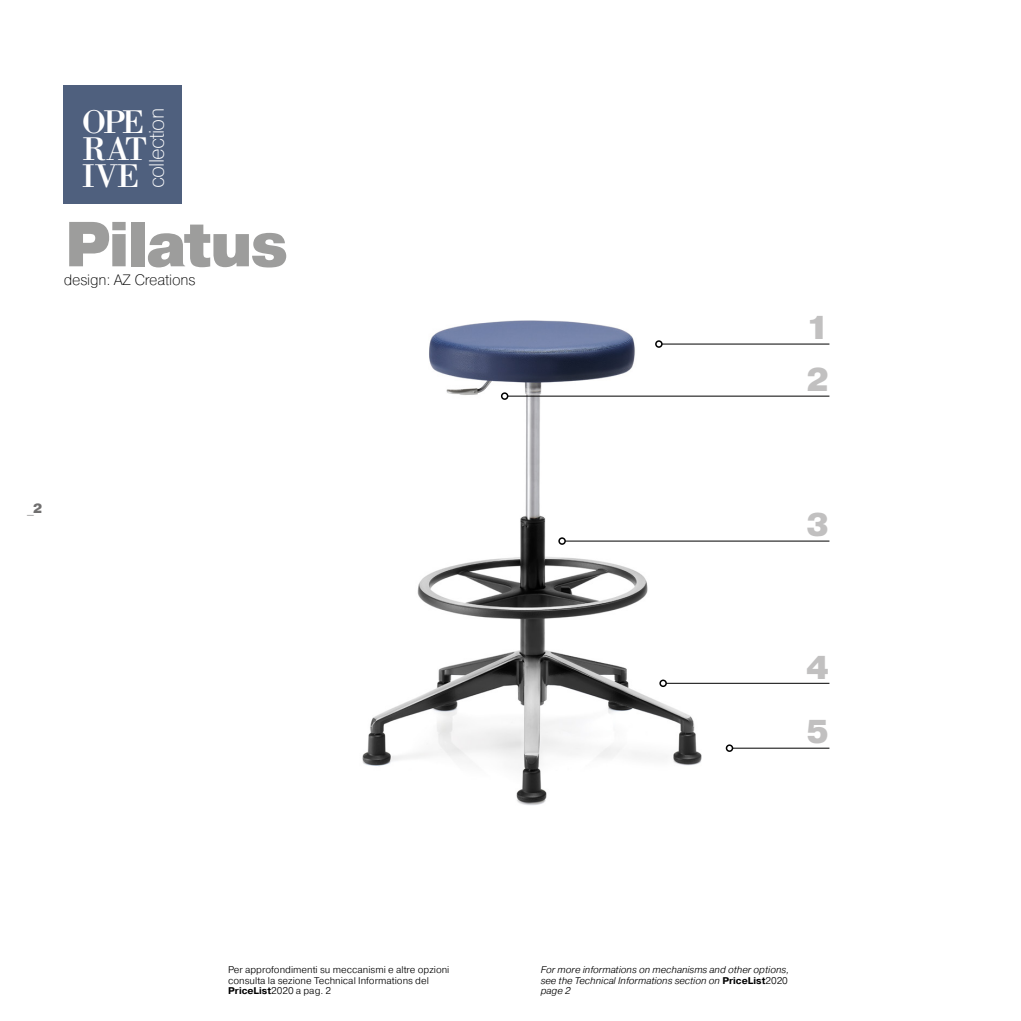
<style>
.page{position:relative;width:1021px;height:1021px;background:#fff}
.page>*{position:absolute;margin:0;border:0;box-sizing:border-box;transform-origin:0 0}
.t1{font:900 63.45px "Pragmatica";letter-spacing:-.04em;color:#9d9d9c}
.t2{font:33.9px "Bodoni XT";letter-spacing:-.065em;color:#fff}
.t3{font:900 33px "Pragmatica";color:#c1c0c0}
.t4{font:200 20.85px "Pragmatica";letter-spacing:-.04em;color:#fff}
.t5{font:200 15px "Pragmatica";letter-spacing:-.01em;color:#000}
.t6{font:300 13.5px "Pragmatica";color:#706f6f}
.t7{font:300 9.75px/10.5px "Pragmatica";color:#000}
.t8{font:italic 300 9.75px/10.5px "Pragmatica";color:#000}
.s1{font-weight:900}
.s2{font-weight:700}
.s3{font-weight:700;font-style:normal}
.s4{font-style:normal}
</style>
<div class="page">
<img style="left:362px;top:320px;width:371px;height:485px">
<div style="left:64px;top:85px;width:118px;height:119px;background:#4f607e"></div>
<hr style="left:662px;top:344px;width:167px;height:1px;background:#000">
<div style="left:655px;top:340px;width:7px;height:8px;border:2px solid #000;border-radius:50%"></div>
<hr style="left:507px;top:396px;width:322px;height:1px;background:#000">
<div style="left:501px;top:392px;width:7px;height:8px;border:2px solid #000;border-radius:50%"></div>
<hr style="left:565px;top:540px;width:264px;height:1px;background:#000">
<div style="left:558px;top:537px;width:8px;height:8px;border:2px solid #000;border-radius:50%"></div>
<hr style="left:666px;top:683px;width:163px;height:1px;background:#000">
<div style="left:659px;top:679px;width:8px;height:8px;border:2px solid #000;border-radius:50%"></div>
<hr style="left:732px;top:747px;width:97px;height:1px;background:#000">
<div style="left:725px;top:744px;width:8px;height:8px;border:2px solid #000;border-radius:50%"></div>
<p class="t2" style="left:82px;top:101px;width:64px">OPE</p>
<p class="t2" style="left:82px;top:128px;width:67px">RAT</p>
<p class="t2" style="left:82px;top:155px;width:59px">IVE</p>
<p class="t4" style="left:143px;top:188px;width:81px;rotate:-90deg">collection</p>
<p class="t1" style="left:64px;top:204px;width:225px">Pilatus</p>
<p class="t5" style="left:64px;top:270px;width:133px">design: AZ Creations</p>
<h3 class="t6" style="left:27px;top:500px;width:17px">_<span class="s1">2</span></h3>
<p class="t7" style="left:228px;top:964px;width:223px">Per approfondimenti su meccanismi e altre opzioni consulta la sezione Technical Informations del<br><span class="s2">PriceList</span>2020 a pag. 2</p>
<p class="t3" style="left:805px;top:307px;width:25px">1</p>
<p class="t3" style="left:805px;top:359px;width:25px">2</p>
<p class="t3" style="left:805px;top:504px;width:25px">3</p>
<p class="t3" style="left:805px;top:646px;width:25px">4</p>
<p class="t3" style="left:805px;top:711px;width:25px">5</p>
<p class="t8" style="left:541px;top:964px;width:250px">For more informations on mechanisms and other options, see the Technical Informations section on <span class="s3">PriceList</span><span class="s4">2020 </span>page 2</p>
</div>
